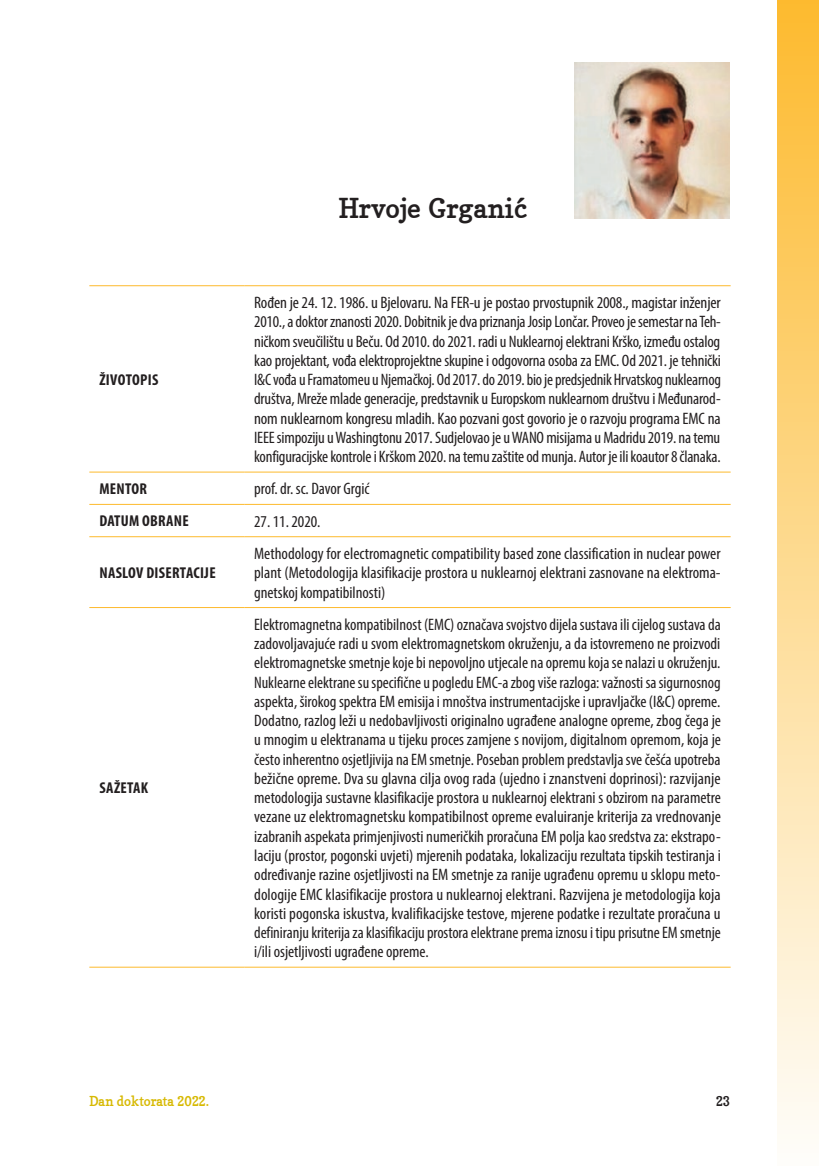
<style>
.page{position:relative;width:819px;height:1166px;background:#fff}
.page>*{position:absolute;margin:0;border:0;box-sizing:border-box;transform-origin:0 0}
.t1{font:31.5px "Morish Serif";color:#231f20}
.t2{font:condensed 16.62px/19.2px "Myriad Pro";color:#231f20;text-align:justify}
.t3{font:700 condensed 15.75px "Myriad Pro";letter-spacing:.02em;color:#231f20}
.t4{font:15.75px "Morish Serif";color:#d7b903;scale:.96 1}
.t5{font:15.75px "Morish Serif";color:#231f20;scale:.96 1}
</style>
<div class="page">
<div style="left:777px;top:0;width:42px;height:1166px;background:linear-gradient(to bottom,#fdba2f,#fefdfa)"></div>
<hr style="left:89px;top:472px;width:155px;height:1px;background:#fdba2d">
<hr style="left:244px;top:472px;width:486px;height:1px;background:#fdba2d">
<hr style="left:89px;top:504px;width:155px;height:1px;background:#fdba2d">
<hr style="left:244px;top:504px;width:486px;height:1px;background:#fdba2d">
<hr style="left:89px;top:536px;width:155px;height:1px;background:#fdba2d">
<hr style="left:244px;top:536px;width:486px;height:1px;background:#fdba2d">
<hr style="left:89px;top:607px;width:155px;height:1px;background:#fdba2d">
<hr style="left:244px;top:607px;width:486px;height:1px;background:#fdba2d">
<hr style="left:244px;top:285px;width:486px;height:1px;background:#fdba2d">
<hr style="left:244px;top:967px;width:486px;height:1px;background:#fdba2d">
<hr style="left:89px;top:285px;width:155px;height:1px;background:#fdba2d">
<hr style="left:89px;top:967px;width:155px;height:1px;background:#fdba2d">
<img style="left:574px;top:63px;width:155px;height:155px">
<p class="t3" style="left:99px;top:370px;width:59px">ŽIVOTOPIS</p>
<p class="t1" style="left:339px;top:195px;width:191px">Hrvoje Grganić</p>
<p class="t2" style="left:254px;top:293px;width:468px">Rođen je 24. 12. 1986. u Bjelovaru. Na FER-u je postao prvostupnik 2008., magistar inženjer 2010., a doktor znanosti 2020. Dobitnik je dva priznanja Josip Lončar. Proveo je semestar na Teh&shy;ničkom sveučilištu u Beču. Od 2010. do 2021. radi u Nuklearnoj elektrani Krško, između ostalog kao projektant, vođa elektroprojektne skupine i odgovorna osoba za EMC. Od 2021. je tehnički I&amp;C vođa u Framatomeu u Njemačkoj. Od 2017. do 2019. bio je predsjednik Hrvatskog nuklearnog društva, Mreže mlade generacije, predstavnik u Europskom nuklearnom društvu i Međunarod&shy;nom nuklearnom kongresu mladih. Kao pozvani gost govorio je o razvoju programa EMC na IEEE simpoziju u Washingtonu 2017. Sudjelovao je u WANO misijama u Madridu 2019. na temu konfiguracijske kontrole i Krškom 2020. na temu zaštite od munja. Autor je ili koautor 8 članaka.</p>
<p class="t3" style="left:99px;top:479px;width:41px">MENTOR</p>
<p class="t2" style="left:254px;top:479px;width:117px">prof. dr. sc. Davor Grgić</p>
<p class="t3" style="left:99px;top:511px;width:91px">DATUM OBRANE</p>
<p class="t2" style="left:254px;top:511px;width:68px">27. 11. 2020.</p>
<p class="t3" style="left:99px;top:563px;width:118px">NASLOV DISERTACIJE</p>
<p class="t3" style="left:99px;top:778px;width:50px">SAŽETAK</p>
<p class="t2" style="left:254px;top:544px;width:468px">Methodology for electromagnetic compatibility based zone classification in nuclear power plant (Metodologija klasifikacije prostora u nuklearnoj elektrani zasnovane na elektroma&shy;gnetskoj kompatibilnosti)</p>
<p class="t2" style="left:254px;top:614px;width:468px">Elektromagnetna kompatibilnost (EMC) označava svojstvo dijela sustava ili cijelog sustava da zadovoljavajuće radi u svom elektromagnetskom okruženju, a da istovremeno ne proizvodi elektromagnetske smetnje koje bi nepovoljno utjecale na opremu koja se nalazi u okruženju.<br>Nuklearne elektrane su specifične u pogledu EMC-a zbog više razloga: važnosti sa sigurnosnog aspekta, širokog spektra EM emisija i mnoštva instrumentacijske i upravljačke (I&amp;C) opreme.<br>Dodatno, razlog leži u nedobavljivosti originalno ugrađene analogne opreme, zbog čega je u mnogim u elektranama u tijeku proces zamjene s novijom, digitalnom opremom, koja je često inherentno osjetljivija na EM smetnje. Poseban problem predstavlja sve češća upotreba bežične opreme. Dva su glavna cilja ovog rada (ujedno i znanstveni doprinosi): razvijanje metodologija sustavne klasifikacije prostora u nuklearnoj elektrani s obzirom na parametre vezane uz elektromagnetsku kompatibilnost opreme evaluiranje kriterija za vrednovanje izabranih aspekata primjenjivosti numeričkih proračuna EM polja kao sredstva za: ekstrapo&shy;laciju (prostor, pogonski uvjeti) mjerenih podataka, lokalizaciju rezultata tipskih testiranja i određivanje razine osjetljivosti na EM smetnje za ranije ugrađenu opremu u sklopu meto&shy;dologije EMC klasifikacije prostora u nuklearnoj elektrani. Razvijena je metodologija koja koristi pogonska iskustva, kvalifikacijske testove, mjerene podatke i rezultate proračuna u definiranju kriterija za klasifikaciju prostora elektrane prema iznosu i tipu prisutne EM smetnje i/ili osjetljivosti ugrađene opreme.</p>
<p class="t4" style="left:89px;top:1094px;width:127px">Dan doktorata 2022.</p>
<p class="t5" style="left:716px;top:1094px;width:16px">23</p>
</div>
